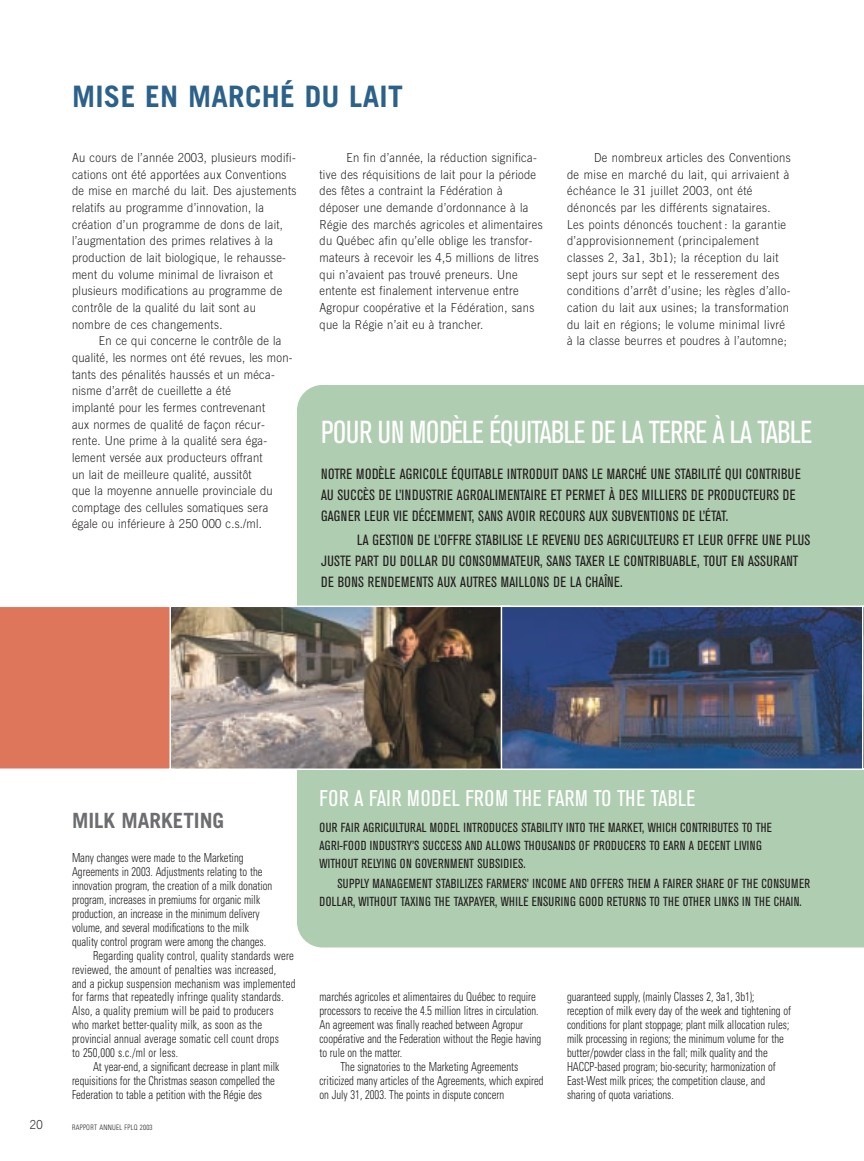
<style>
.page{position:relative;width:864px;height:1161px;background:#fff}
.page>*{position:absolute;margin:0;border:0;box-sizing:border-box;transform-origin:0 0}
.t1{font:condensed 31.5px "Akzidenz Grotesk BE";letter-spacing:-.015em;color:#fff;scale:.95 1}
.t2{font:700 29.55px "Trade Gothic";letter-spacing:.01em;color:#2b618a}
.t3{font:condensed 22.5px "Akzidenz Grotesk BE";letter-spacing:.02em;color:#fff}
.t4{font:700 21px "Trade Gothic";color:#6c6d70}
.t5{font:condensed 14.7px/21px "Akzidenz Grotesk BE";letter-spacing:.02em;color:#231f20}
.t6{font:condensed 13.05px/18px "Akzidenz Grotesk BE";letter-spacing:.02em;color:#231f20}
.t7{font:300 12.45px/16.6px "Trade Gothic";letter-spacing:.03em;color:#231f20;scale:.9 1}
.t8{font:300 condensed 12.45px/14px "Univers";color:#231f20;scale:.86 1}
.t9{font:300 condensed 12.45px "Univers";letter-spacing:.02em;color:#231f20;scale:.86 1}
.t10{font:300 condensed 7.5px "Univers";letter-spacing:.045em;color:#231f20;scale:.9 1}
</style>
<div class="page">
<div style="left:297px;top:385px;width:567px;height:563px;background:#afcdb0"></div>
<img style="left:171px;top:609px;width:330px;height:158px">
<div style="left:162px;top:606px;width:348px;height:164px;border:2px solid #fff"></div>
<svg style="left:501px;top:606px;width:361px;height:164px;background:#404e6e"></svg>
<svg style="left:862px;top:606px;width:2px;height:164px"></svg>
<div style="left:0;top:606px;width:171px;height:164px;background:#de765c"></div>
<h2 class="t2" style="left:72px;top:86px;width:332px">MISE EN MARCHÉ DU LAIT</h2>
<p class="t7" style="left:72px;top:150px;width:251px">Au cours de l’année 2003, plusieurs modifi&shy;cations ont été apportées aux Conventions de mise en marché du lait. Des ajustements relatifs au programme d’innovation, la création d’un programme de dons de lait, l’augmentation des primes relatives à la production de lait biologique, le rehausse&shy;ment du volume minimal de livraison et plusieurs modifications au programme de contrôle de la qualité du lait sont au nombre de ces changements.</p>
<p class="t7" style="left:72px;top:334px;width:247px;text-indent:27px">En ce qui concerne le contrôle de la qualité, les normes ont été revues, les mon&shy;tants des pénalités haussés et un méca&shy;nisme d’arrêt de cueillette a été<br>implanté pour les fermes contrevenant<br>aux normes de qualité de façon récur&shy;rente. Une prime à la qualité sera éga&shy;lement versée aux producteurs offrant<br>un lait de meilleure qualité, aussitôt<br>que la moyenne annuelle provinciale du comptage des cellules somatiques sera égale ou inférieure à 250 000 c.s./ml.</p>
<p class="t7" style="left:320px;top:150px;width:250px;text-indent:27px">En fin d’année, la réduction significa&shy;tive des réquisitions de lait pour la période des fêtes a contraint la Fédération à déposer une demande d’ordonnance à la Régie des marchés agricoles et alimentaires du Québec afin qu’elle oblige les transfor&shy;mateurs à recevoir les 4,5 millions de litres qui n’avaient pas trouvé preneurs. Une entente est finalement intervenue entre Agropur coopérative et la Fédération, sans que la Régie n’ait eu à trancher.</p>
<p class="t7" style="left:567px;top:150px;width:250px;text-indent:27px">De nombreux articles des Conventions de mise en marché du lait, qui arrivaient à échéance le 31 juillet 2003, ont été dénoncés par les différents signataires.<br>Les points dénoncés touchent : la garantie d’approvisionnement (principalement classes 2, 3a1, 3b1); la réception du lait sept jours sur sept et le resserement des conditions d’arrêt d’usine; les règles d’allo&shy;cation du lait aux usines; la transformation du lait en régions; le volume minimal livré à la classe beurres et poudres à l’automne;</p>
<h1 class="t1" style="left:321px;top:420px;width:518px">POUR UN MODÈLE ÉQUITABLE DE LA TERRE À LA TABLE</h1>
<p class="t5" style="left:321px;top:465px;width:481px">NOTRE MODÈLE AGRICOLE ÉQUITABLE INTRODUIT DANS LE MARCHÉ UNE STABILITÉ QUI CONTRIBUE<br>AU SUCCÈS DE L’INDUSTRIE AGROALIMENTAIRE ET PERMET À DES MILLIERS DE PRODUCTEURS DE<br>GAGNER LEUR VIE DÉCEMMENT, SANS AVOIR RECOURS AUX SUBVENTIONS DE L’ÉTAT.</p>
<p class="t5" style="left:321px;top:530px;width:491px;text-indent:36px">LA GESTION DE L’OFFRE STABILISE LE REVENU DES AGRICULTEURS ET LEUR OFFRE UNE PLUS<br>JUSTE PART DU DOLLAR DU CONSOMMATEUR, SANS TAXER LE CONTRIBUABLE, TOUT EN ASSURANT<br>DE BONS RENDEMENTS AUX AUTRES MAILLONS DE LA CHAÎNE.</p>
<h3 class="t4" style="left:72px;top:813px;width:154px">MILK MARKETING</h3>
<p class="t8" style="left:72px;top:852px;width:201px">Many changes were made to the Marketing</p>
<p class="t8" style="left:72px;top:866px;width:223px">Agreements in 2003. Adjustments relating to the</p>
<p class="t8" style="left:72px;top:880px;width:235px">innovation program, the creation of a milk donation</p>
<p class="t8" style="left:72px;top:894px;width:220px">program, increases in premiums for organic milk</p>
<p class="t8" style="left:72px;top:908px;width:220px">production, an increase in the minimum delivery</p>
<p class="t8" style="left:72px;top:922px;width:207px">volume, and several modifications to the milk</p>
<p class="t8" style="left:72px;top:936px;width:227px">quality control program were among the changes.</p>
<p class="t8" style="left:93px;top:950px;width:235px">Regarding quality control, quality standards were</p>
<p class="t9" style="left:72px;top:965px;width:239px">reviewed, the amount of penalties was increased,</p>
<p class="t9" style="left:72px;top:979px;width:261px">and a pickup suspension mechanism was implemented</p>
<p class="t8" style="left:72px;top:991px;width:248px">for farms that repeatedly infringe quality standards.</p>
<p class="t8" style="left:72px;top:1005px;width:236px">Also, a quality premium will be paid to producers</p>
<p class="t8" style="left:72px;top:1019px;width:223px">who market better-quality milk, as soon as the</p>
<p class="t9" style="left:72px;top:1034px;width:242px">provincial annual average somatic cell count drops</p>
<p class="t8" style="left:72px;top:1047px;width:125px">to 250,000 s.c./ml or less.</p>
<p class="t8" style="left:93px;top:1061px;width:218px">At year-end, a significant decrease in plant milk</p>
<p class="t8" style="left:72px;top:1075px;width:238px">requisitions for the Christmas season compelled the</p>
<p class="t8" style="left:72px;top:1089px;width:222px">Federation to table a petition with the Régie des</p>
<p class="t7" style="left:30px;top:1117px;width:16px">20</p>
<p class="t10" style="left:72px;top:1124px;width:91px">RAPPORT ANNUEL FPLQ 2003</p>
<h3 class="t3" style="left:319px;top:790px;width:377px">FOR A FAIR MODEL FROM THE FARM TO THE TABLE</h3>
<p class="t6" style="left:319px;top:819px;width:454px">OUR FAIR AGRICULTURAL MODEL INTRODUCES STABILITY INTO THE MARKET, WHICH CONTRIBUTES TO THE<br>AGRI-FOOD INDUSTRY’S SUCCESS AND ALLOWS THOUSANDS OF PRODUCERS TO EARN A DECENT LIVING<br>WITHOUT RELYING ON GOVERNMENT SUBSIDIES.</p>
<p class="t6" style="left:319px;top:876px;width:492px;text-indent:18px">SUPPLY MANAGEMENT STABILIZES FARMERS’ INCOME AND OFFERS THEM A FAIRER SHARE OF THE CONSUMER<br>DOLLAR, WITHOUT TAXING THE TAXPAYER, WHILE ENSURING GOOD RETURNS TO THE OTHER LINKS IN THE CHAIN.</p>
<p class="t8" style="left:320px;top:991px;width:253px">marchés agricoles et alimentaires du Québec to require</p>
<p class="t8" style="left:320px;top:1005px;width:256px">processors to receive the 4.5 million litres in circulation.</p>
<p class="t8" style="left:320px;top:1019px;width:238px">An agreement was finally reached between Agropur</p>
<p class="t8" style="left:320px;top:1033px;width:259px">coopérative and the Federation without the Regie having</p>
<p class="t8" style="left:320px;top:1047px;width:98px">to rule on the matter.</p>
<p class="t8" style="left:341px;top:1061px;width:208px">The signatories to the Marketing Agreements</p>
<p class="t8" style="left:320px;top:1075px;width:262px">criticized many articles of the Agreements, which expired</p>
<p class="t8" style="left:320px;top:1089px;width:216px">on July 31, 2003. The points in dispute concern</p>
<p class="t8" style="left:567px;top:991px;width:262px">guaranteed supply, (mainly Classes 2, 3a1, 3b1); reception of milk every day of the week and tightening of conditions for plant stoppage; plant milk allocation rules; milk processing in regions; the minimum volume for the butter/powder class in the fall; milk quality and the HACCP-based program; bio-security; harmonization of East-West milk prices; the competition clause, and sharing of quota variations.</p>
</div>
